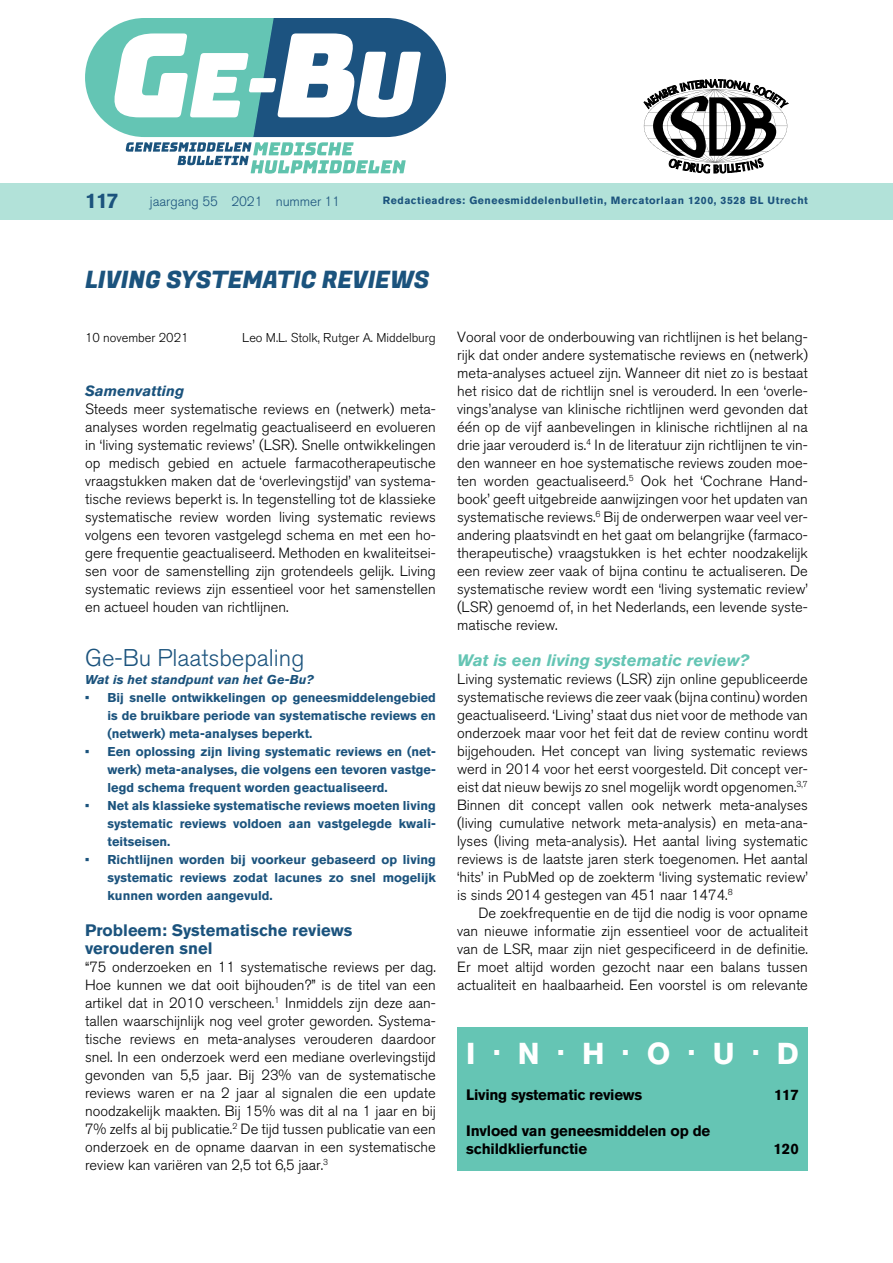
<style>
.page{position:relative;width:893px;height:1263px;background:#fff}
.page>*{position:absolute;margin:0;border:0;box-sizing:border-box;transform-origin:0 0}
.t1{font:700 30px "Akzidenz Grotesk BQ";color:#fff}
.t2{font:24px "Fugaz One";letter-spacing:-.005em;color:#1b537d}
.t3{font:300 24px "Akzidenz Grotesk BQ";color:#1b537d}
.t4{font:700 21px "Akzidenz Grotesk BQ";color:#1b537d}
.t5{font:700 16.5px/18px "Akzidenz Grotesk BQ";color:#1b537d}
.t6{font:italic 700 16.5px "Akzidenz Grotesk BQ";color:#65c5b4}
.t7{font:700 15px/18px "Akzidenz Grotesk BQ";letter-spacing:-.015em;color:#000}
.t8{font:300 14.7px/18px "Akzidenz Grotesk BQ";color:#000;text-align:justify}
.t9{font:italic 700 14.7px "Akzidenz Grotesk BQ";color:#1b537d}
.t10{font:300 13.5px "Akzidenz Grotesk BQ";letter-spacing:-.01em;color:#1b537d}
.t11{font:700 12.75px/18px "Akzidenz Grotesk BQ";color:#1b537d;text-align:justify}
.t12{font:300 12.75px "Akzidenz Grotesk BQ";color:#000}
.t13{font:italic 700 12.75px "Akzidenz Grotesk BQ";color:#1b537d}
.t14{font:700 10.5px "Akzidenz Grotesk BQ";letter-spacing:.05em;color:#1b537d}
</style>
<div class="page">
<div style="left:457px;top:1027px;width:351px;height:143px;background:#65c5b4"></div>
<svg style="left:85px;top:18px;width:361px;height:156px"></svg>
<svg style="left:643px;top:79px;width:146px;height:95px"></svg>
<div style="left:0;top:183px;width:893px;height:36px;background:#b2e2d9"></div>
<h3 class="t4" style="left:85px;top:188px;width:35px">117</h3>
<p class="t10" style="left:150px;top:194px;width:192px">jaargang 55 2021 nummer 11</p>
<p class="t14" style="left:383px;top:195px;width:427px">Redactieadres: Geneesmiddelenbulletin, Mercatorlaan 1200, 3528 BL Utrecht</p>
<h2 class="t2" style="left:85px;top:263px;width:346px">LIVING SYSTEMATIC REVIEWS</h2>
<p class="t12" style="left:85px;top:330px;width:105px">10 november 2021</p>
<p class="t12" style="left:242px;top:330px;width:195px">Leo M.L. Stolk, Rutger A. Middelburg</p>
<p class="t9" style="left:85px;top:382px;width:101px">Samenvatting</p>
<p class="t8" style="left:85px;top:400px;width:352px">Steeds meer systematische reviews en (netwerk) meta&shy;analyses worden regelmatig geactualiseerd en evolueren in ‘living systematic reviews’ (LSR). Snelle ontwikkelingen op medisch gebied en actuele farmacotherapeutische vraagstukken maken dat de ‘overlevingstijd’ van systema&shy;tische reviews beperkt is. In tegenstelling tot de klassieke systematische review worden living systematic reviews volgens een tevoren vastgelegd schema en met een ho&shy;gere frequentie geactualiseerd. Methoden en kwaliteitsei&shy;sen voor de samenstelling zijn grotendeels gelijk. Living systematic reviews zijn essentieel voor het samenstellen en actueel houden van richtlijnen.</p>
<h2 class="t3" style="left:85px;top:644px;width:221px">Ge-Bu Plaatsbepaling</h2>
<p class="t13" style="left:85px;top:672px;width:230px">Wat is het standpunt van het Ge-Bu?</p>
<p class="t11" style="left:108px;top:689px;width:330px;text-indent:-23px">• Bij snelle ontwikkelingen op geneesmiddelengebied is de bruikbare periode van systematische reviews en (netwerk) meta-analyses beperkt.</p>
<p class="t11" style="left:108px;top:743px;width:330px;text-indent:-23px">• Een oplossing zijn living systematic reviews en (net&shy;werk) meta-analyses, die volgens een tevoren vastge&shy;legd schema frequent worden geactualiseerd.</p>
<p class="t11" style="left:108px;top:797px;width:330px;text-indent:-23px">• Net als klassieke systematische reviews moeten living systematic reviews voldoen aan vastgelegde kwali&shy;teitseisen.</p>
<p class="t11" style="left:108px;top:851px;width:330px;text-indent:-23px">• Richtlijnen worden bij voorkeur gebaseerd op living systematic reviews zodat lacunes zo snel mogelijk kunnen worden aangevuld.</p>
<p class="t5" style="left:85px;top:921px;width:269px">Probleem: Systematische reviews verouderen snel</p>
<p class="t8" style="left:85px;top:958px;width:352px">“75 onderzoeken en 11 systematische reviews per dag.<br>Hoe kunnen we dat ooit bijhouden?” is de titel van een artikel dat in 2010 verscheen.<sup>1</sup> Inmiddels zijn deze aan&shy;tallen waarschijnlijk nog veel groter geworden. Systema&shy;tische reviews en meta-analyses verouderen daardoor snel. In een onderzoek werd een mediane overlevingstijd gevonden van 5,5 jaar. Bij 23% van de systematische reviews waren er na 2 jaar al signalen die een update noodzakelijk maakten. Bij 15% was dit al na 1 jaar en bij 7% zelfs al bij publicatie.<sup>2</sup> De tijd tussen publicatie van een onderzoek en de opname daarvan in een systematische review kan variëren van 2,5 tot 6,5 jaar.<sup>3</sup></p>
<p class="t8" style="left:457px;top:328px;width:352px">Vooral voor de onderbouwing van richtlijnen is het belang&shy;rijk dat onder andere systematische reviews en (netwerk) meta-analyses actueel zijn. Wanneer dit niet zo is bestaat het risico dat de richtlijn snel is verouderd. In een ‘overle&shy;vings’analyse van klinische richtlijnen werd gevonden dat één op de vijf aanbevelingen in klinische richtlijnen al na drie jaar verouderd is.<sup>4</sup> In de literatuur zijn richtlijnen te vin&shy;den wanneer en hoe systematische reviews zouden moe&shy;ten worden geactualiseerd.<sup>5</sup> Ook het ‘Cochrane Hand&shy;book’ geeft uitgebreide aanwijzingen voor het updaten van systematische reviews.<sup>6</sup> Bij de onderwerpen waar veel ver&shy;andering plaatsvindt en het gaat om belangrijke (farmaco&shy;therapeutische) vraagstukken is het echter noodzakelijk een review zeer vaak of bijna continu te actualiseren. De systematische review wordt een ‘living systematic review’ (LSR) genoemd of, in het Nederlands, een levende syste&shy;matische review.</p>
<p class="t6" style="left:457px;top:650px;width:294px">Wat is een living systematic review?</p>
<p class="t8" style="left:457px;top:670px;width:352px">Living systematic reviews (LSR) zijn online gepubliceerde systematische reviews die zeer vaak (bijna continu) worden geactualiseerd. ‘Living’ staat dus niet voor de methode van onderzoek maar voor het feit dat de review continu wordt bijgehouden. Het concept van living systematic reviews werd in 2014 voor het eerst voorgesteld. Dit concept ver&shy;eist dat nieuw bewijs zo snel mogelijk wordt opgenomen.<sup>3,7<br></sup>Binnen dit concept vallen ook netwerk meta-analyses (living cumulative network meta-analysis) en meta-ana&shy;lyses (living meta-analysis). Het aantal living systematic reviews is de laatste jaren sterk toegenomen. Het aantal ‘hits’ in PubMed op de zoekterm ‘living systematic review’ is sinds 2014 gestegen van 451 naar 1474.<sup>8</sup></p>
<p class="t8" style="left:457px;top:904px;width:352px;text-indent:21px">De zoekfrequentie en de tijd die nodig is voor opname van nieuwe informatie zijn essentieel voor de actualiteit van de LSR, maar zijn niet gespecificeerd in de definitie.<br>Er moet altijd worden gezocht naar een balans tussen actualiteit en haalbaarheid. Een voorstel is om relevante</p>
<h1 class="t1" style="left:466px;top:1036px;width:334px">I.N.H.O.U.D</h1>
<p class="t7" style="left:466px;top:1086px;width:177px">Living systematic reviews</p>
<p class="t7" style="left:774px;top:1086px;width:26px">117</p>
<p class="t7" style="left:466px;top:1122px;width:245px">Invloed van geneesmiddelen op de schildklierfunctie</p>
<p class="t7" style="left:773px;top:1140px;width:27px">120</p>
</div>
